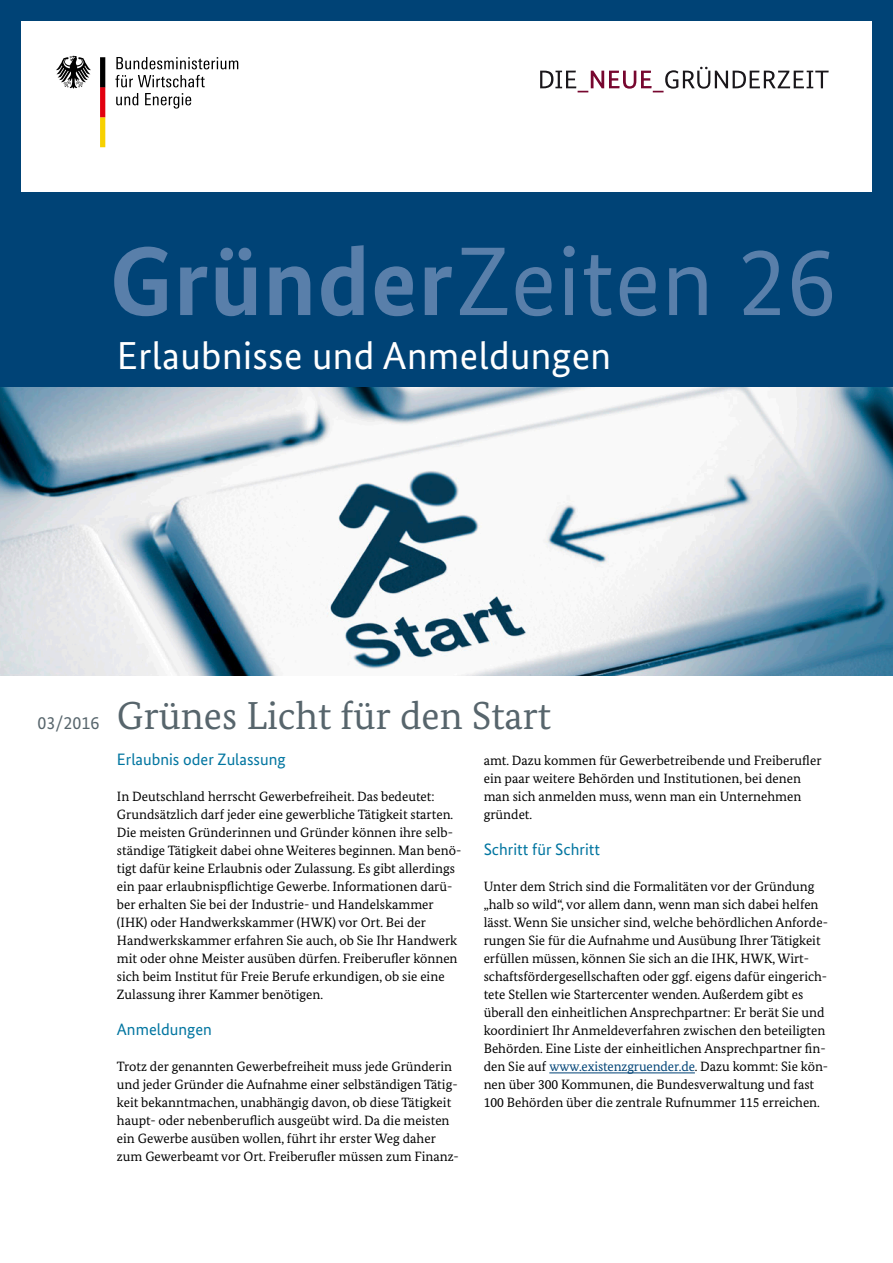
<style>
.page{position:relative;width:893px;height:1263px;background:#fff}
.page>*{position:absolute;margin:0;border:0;box-sizing:border-box;transform-origin:0 0}
.t1{font:97.5px "Bundes Sans";letter-spacing:.01em;color:#597faa}
.t2{font:39px "Bundes Sans";letter-spacing:.01em;color:#fff}
.t3{font:39px "Bundes Serif";color:#57656c}
.t4{font:18px "Bundes Sans";color:#57656c}
.t5{font:16.5px "Bundes Sans";color:#0075a0}
.t6{font:13.5px/18px "Bundes Serif";color:#000}
.s1{font-weight:700}
.s2{color:#004376}
</style>
<div class="page">
<div style="left:0;top:0;width:893px;height:418px;background:#004376"></div>
<hr style="left:549px;top:1072px;width:146px;height:1px;background:#004376">
<div style="left:21px;top:21px;width:851px;height:170px;background:#fff"></div>
<img style="left:0;top:388px;width:893px;height:287px">
<svg style="left:56px;top:56px;width:35px;height:32px"></svg>
<svg style="left:100px;top:57px;width:5px;height:90px"></svg>
<svg style="left:116px;top:57px;width:122px;height:12px"></svg>
<svg style="left:115px;top:75px;width:90px;height:12px"></svg>
<svg style="left:116px;top:93px;width:22px;height:12px"></svg>
<svg style="left:145px;top:93px;width:46px;height:16px"></svg>
<svg style="left:540px;top:67px;width:289px;height:25px"></svg>
<h1 class="t1" style="left:109px;top:222px;width:728px"><span class="s1">Gründer</span>Zeiten 26</h1>
<h2 class="t2" style="left:117px;top:332px;width:496px">Erlaubnisse und Anmeldungen</h2>
<p class="t4" style="left:38px;top:712px;width:63px">03/2016</p>
<h2 class="t3" style="left:117px;top:692px;width:436px">Grünes Licht für den Start</h2>
<h3 class="t5" style="left:117px;top:749px;width:170px">Erlaubnis oder Zulassung</h3>
<p class="t6" style="left:117px;top:787px;width:346px">In Deutschland herrscht Gewerbefreiheit. Das bedeutet:<br>Grundsätzlich darf jeder eine gewerbliche Tätigkeit starten.<br>Die meisten Gründerinnen und Gründer können ihre selb&shy;ständige Tätigkeit dabei ohne Weiteres beginnen. Man benö&shy;tigt dafür keine Erlaubnis oder Zulassung. Es gibt allerdings ein paar erlaubnispflichtige Gewerbe. Informationen darü&shy;ber erhalten Sie bei der Industrie- und Handelskammer (IHK) oder Handwerkskammer (HWK) vor Ort. Bei der Handwerkskammer erfahren Sie auch, ob Sie Ihr Handwerk mit oder ohne Meister ausüben dürfen. Freiberufler können sich beim Institut für Freie Berufe erkundigen, ob sie eine Zulassung ihrer Kammer benötigen.</p>
<h3 class="t5" style="left:117px;top:1019px;width:96px">Anmeldungen</h3>
<p class="t6" style="left:117px;top:1057px;width:343px">Trotz der genannten Gewerbefreiheit muss jede Gründerin und jeder Gründer die Aufnahme einer selbständigen Tätig&shy;keit bekanntmachen, unabhängig davon, ob diese Tätigkeit haupt- oder nebenberuflich ausgeübt wird. Da die meisten ein Gewerbe ausüben wollen, führt ihr erster Weg daher zum Gewerbeamt vor Ort. Freiberufler müssen zum Finanz-</p>
<p class="t6" style="left:484px;top:751px;width:339px">amt. Dazu kommen für Gewerbetreibende und Freiberufler ein paar weitere Behörden und Institutionen, bei denen man sich anmelden muss, wenn man ein Unternehmen gründet.</p>
<h3 class="t5" style="left:484px;top:839px;width:118px">Schritt für Schritt</h3>
<p class="t6" style="left:484px;top:877px;width:346px">Unter dem Strich sind die Formalitäten vor der Gründung „halb so wild“, vor allem dann, wenn man sich dabei helfen lässt. Wenn Sie unsicher sind, welche behördlichen Anforde&shy;rungen Sie für die Aufnahme und Ausübung Ihrer Tätigkeit erfüllen müssen, können Sie sich an die IHK, HWK, Wirt&shy;schaftsfördergesellschaften oder ggf. eigens dafür eingerich&shy;tete Stellen wie Startercenter wenden. Außerdem gibt es überall den einheitlichen Ansprechpartner: Er berät Sie und koordiniert Ihr Anmeldeverfahren zwischen den beteiligten Behörden. Eine Liste der einheitlichen Ansprechpartner fin&shy;den Sie auf <span class="s2">www.existenzgruender.de</span>. Dazu kommt: Sie kön&shy;nen über 300 Kommunen, die Bundesverwaltung und fast 100 Behörden über die zentrale Rufnummer 115 erreichen.</p>
</div>
